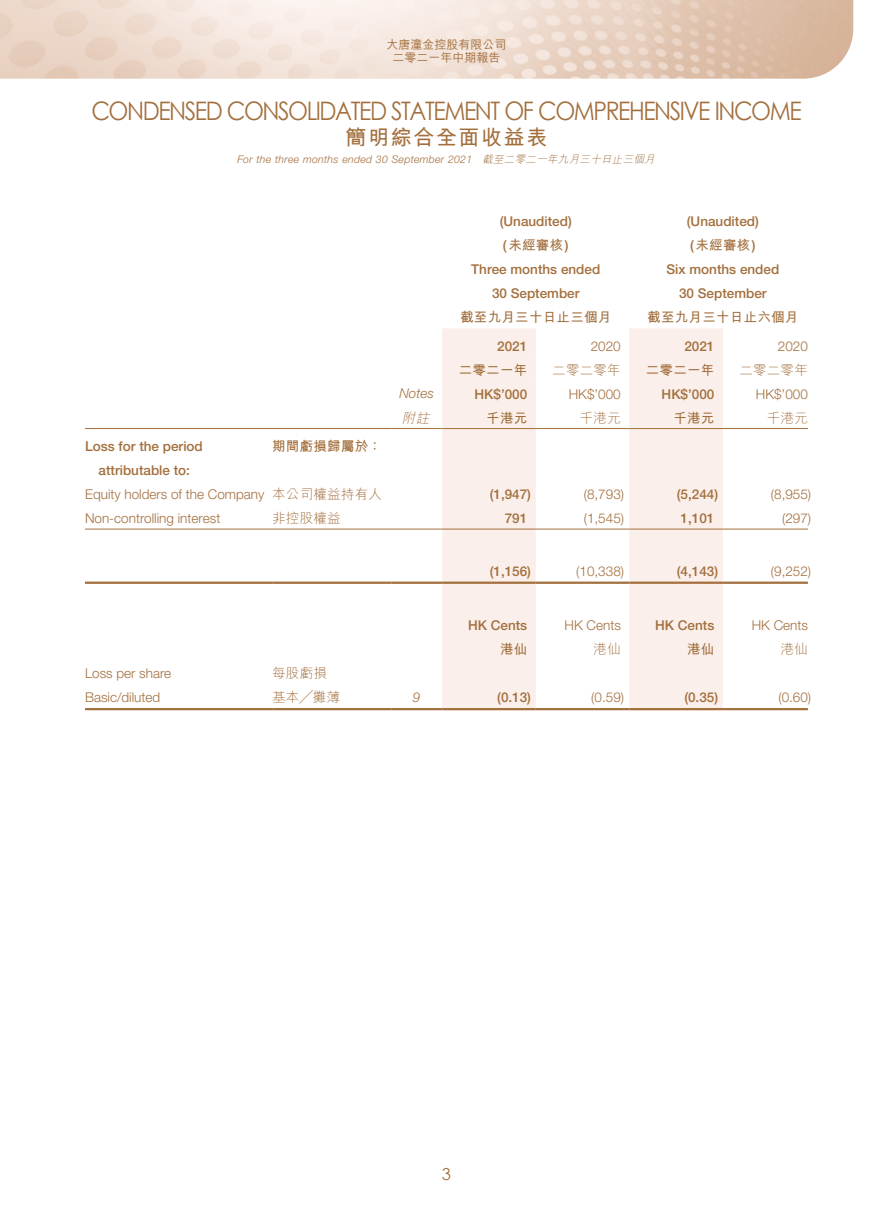
<style>
.page{position:relative;width:893px;height:1212px;background:#fff}
.page>*{position:absolute;margin:0;border:0;box-sizing:border-box;transform-origin:0 0}
.t1{font:25.5px "Century Gothic";letter-spacing:-.06em;color:#a36f3d;scale:.9 1}
.t2{font:700 21px "M Hei HK";letter-spacing:.08em;color:#a36f3d}
.t3{font:16.5px "Century Gothic";color:#a36f3d}
.t4{font:500 13.5px/24px "Helvetica Neue LT Std";color:#a36f3d;text-align:center}
.t5{font:300 13.5px "Helvetica Neue LT Std";color:#a36f3d}
.t6{font:700 13.5px "M Hei HK";letter-spacing:.02em;color:#a36f3d}
.t7{font:300 13.5px "M Hei HK";letter-spacing:.02em;color:#a36f3d}
.t8{font:italic 300 13.5px "Helvetica Neue LT Std";color:#a36f3d}
.t9{font:italic 300 13.5px "M Hei HK";color:#a36f3d}
.t10{font:500 12px/13.5px "M Hei HK";color:#a36f3d;text-align:center}
.t11{font:italic 300 10.5px "Helvetica Neue LT Std";letter-spacing:.03em;color:#a36f3d}
.s1{font-family:"M Hei HK"}
.s2{font-family:"Helvetica Neue LT Std";font-weight:500}
</style>
<div class="page">
<img style="left:0;top:0;width:853px;height:79px">
<svg style="left:442px;top:328px;width:281px;height:380px;fill:#faefea"></svg>
<hr style="left:85px;top:428px;width:187px;height:1px;background:#a36f3d">
<hr style="left:272px;top:428px;width:119px;height:1px;background:#a36f3d">
<hr style="left:391px;top:428px;width:51px;height:1px;background:#a36f3d">
<hr style="left:442px;top:428px;width:94px;height:1px;background:#a36f3d">
<hr style="left:536px;top:428px;width:93px;height:1px;background:#a36f3d">
<hr style="left:629px;top:428px;width:94px;height:1px;background:#a36f3d">
<hr style="left:723px;top:428px;width:85px;height:1px;background:#a36f3d">
<hr style="left:85px;top:529px;width:187px;height:1px;background:#a36f3d">
<hr style="left:272px;top:529px;width:119px;height:1px;background:#a36f3d">
<hr style="left:391px;top:529px;width:51px;height:1px;background:#a36f3d">
<hr style="left:442px;top:529px;width:94px;height:1px;background:#a36f3d">
<hr style="left:536px;top:529px;width:93px;height:1px;background:#a36f3d">
<hr style="left:629px;top:529px;width:94px;height:1px;background:#a36f3d">
<hr style="left:723px;top:529px;width:85px;height:1px;background:#a36f3d">
<hr style="left:85px;top:582px;width:187px;height:2px;background:#a36f3d">
<hr style="left:272px;top:582px;width:119px;height:2px;background:#a36f3d">
<hr style="left:391px;top:582px;width:51px;height:2px;background:#a36f3d">
<hr style="left:442px;top:582px;width:94px;height:2px;background:#a36f3d">
<hr style="left:536px;top:582px;width:93px;height:2px;background:#a36f3d">
<hr style="left:629px;top:582px;width:94px;height:2px;background:#a36f3d">
<hr style="left:723px;top:582px;width:85px;height:2px;background:#a36f3d">
<hr style="left:85px;top:708px;width:187px;height:2px;background:#a36f3d">
<hr style="left:272px;top:708px;width:119px;height:2px;background:#a36f3d">
<hr style="left:391px;top:708px;width:51px;height:2px;background:#a36f3d">
<hr style="left:442px;top:708px;width:94px;height:2px;background:#a36f3d">
<hr style="left:536px;top:708px;width:93px;height:2px;background:#a36f3d">
<hr style="left:629px;top:708px;width:94px;height:2px;background:#a36f3d">
<hr style="left:723px;top:708px;width:85px;height:2px;background:#a36f3d">
<p class="t10" style="left:386px;top:37px;width:121px">大唐潼金控股有限公司二零二一年中期報告</p>
<h1 class="t1" style="left:91px;top:93px;width:791px">CONDENSED CONSOLIDATED STATEMENT OF COMPREHENSIVE INCOME</h1>
<h2 class="t2" style="left:345px;top:122px;width:204px">簡明綜合全面收益表</h2>
<p class="t11" style="left:237px;top:153px;width:421px">For the three months ended 30 September 2021 <span class="s1">截至二零二一年九月三十日止三個月</span></p>
<p class="t4" style="left:500px;top:209px;width:74px">(Unaudited)</p>
<p class="t4" style="left:687px;top:209px;width:74px">(Unaudited)</p>
<p class="t6" style="left:503px;top:236px;width:67px"><span class="s2">(</span>未經審核<span class="s2">)</span></p>
<p class="t6" style="left:690px;top:236px;width:67px"><span class="s2">(</span>未經審核<span class="s2">)</span></p>
<p class="t4" style="left:471px;top:257px;width:131px">Three months ended<br>30 September</p>
<p class="t4" style="left:666px;top:257px;width:114px">Six months ended<br>30 September</p>
<p class="t6" style="left:460px;top:308px;width:153px">截至九月三十日止三個月</p>
<p class="t6" style="left:647px;top:308px;width:153px">截至九月三十日止六個月</p>
<p class="t4" style="left:497px;top:334px;width:32px">2021</p>
<p class="t5" style="left:591px;top:338px;width:32px">2020</p>
<p class="t4" style="left:684px;top:334px;width:32px">2021</p>
<p class="t5" style="left:778px;top:338px;width:32px">2020</p>
<p class="t6" style="left:459px;top:360px;width:70px">二零二一年</p>
<p class="t7" style="left:552px;top:363px;width:70px">二零二零年</p>
<p class="t6" style="left:646px;top:360px;width:70px">二零二一年</p>
<p class="t7" style="left:739px;top:363px;width:70px">二零二零年</p>
<p class="t8" style="left:399px;top:385px;width:36px">Notes</p>
<p class="t4" style="left:474px;top:382px;width:54px">HK$’000</p>
<p class="t5" style="left:569px;top:386px;width:54px">HK$’000</p>
<p class="t4" style="left:662px;top:382px;width:54px">HK$’000</p>
<p class="t5" style="left:756px;top:386px;width:54px">HK$’000</p>
<p class="t9" style="left:402px;top:411px;width:32px">附註</p>
<p class="t6" style="left:486px;top:408px;width:43px">千港元</p>
<p class="t7" style="left:580px;top:411px;width:43px">千港元</p>
<p class="t6" style="left:673px;top:408px;width:43px">千港元</p>
<p class="t7" style="left:767px;top:411px;width:43px">千港元</p>
<p class="t4" style="left:85px;top:434px;width:119px">Loss for the period attributable to:</p>
<p class="t6" style="left:272px;top:436px;width:111px">期間虧損歸屬於：</p>
<p class="t5" style="left:85px;top:486px;width:298px">Equity holders of the Company <span class="s1">本公司權益持有人</span></p>
<p class="t4" style="left:490px;top:482px;width:43px">(1,947)</p>
<p class="t5" style="left:584px;top:486px;width:42px">(8,793)</p>
<p class="t4" style="left:677px;top:482px;width:43px">(5,244)</p>
<p class="t5" style="left:771px;top:486px;width:42px">(8,955)</p>
<p class="t5" style="left:85px;top:510px;width:137px">Non-controlling interest</p>
<p class="t7" style="left:272px;top:511px;width:70px">非控股權益</p>
<p class="t4" style="left:505px;top:506px;width:24px">791</p>
<p class="t5" style="left:584px;top:510px;width:42px">(1,545)</p>
<p class="t4" style="left:681px;top:506px;width:35px">1,101</p>
<p class="t5" style="left:782px;top:510px;width:31px">(297)</p>
<p class="t4" style="left:490px;top:559px;width:43px">(1,156)</p>
<p class="t5" style="left:576px;top:563px;width:49px">(10,338)</p>
<p class="t4" style="left:677px;top:559px;width:43px">(4,143)</p>
<p class="t5" style="left:771px;top:563px;width:42px">(9,252)</p>
<p class="t4" style="left:468px;top:613px;width:61px">HK Cents</p>
<p class="t5" style="left:565px;top:617px;width:58px">HK Cents</p>
<p class="t4" style="left:655px;top:613px;width:61px">HK Cents</p>
<p class="t5" style="left:752px;top:617px;width:58px">HK Cents</p>
<p class="t6" style="left:500px;top:639px;width:29px">港仙</p>
<p class="t7" style="left:594px;top:642px;width:29px">港仙</p>
<p class="t6" style="left:687px;top:639px;width:29px">港仙</p>
<p class="t7" style="left:781px;top:642px;width:29px">港仙</p>
<p class="t5" style="left:85px;top:665px;width:88px">Loss per share</p>
<p class="t7" style="left:272px;top:666px;width:56px">每股虧損</p>
<p class="t5" style="left:85px;top:689px;width:77px">Basic/diluted</p>
<p class="t7" style="left:272px;top:690px;width:70px">基本╱攤薄</p>
<p class="t8" style="left:413px;top:689px;width:9px">9</p>
<p class="t4" style="left:497px;top:685px;width:35px">(0.13)</p>
<p class="t5" style="left:591px;top:689px;width:34px">(0.59)</p>
<p class="t4" style="left:684px;top:685px;width:35px">(0.35)</p>
<p class="t5" style="left:778px;top:689px;width:34px">(0.60)</p>
<p class="t3" style="left:442px;top:1162px;width:11px">3</p>
</div>
